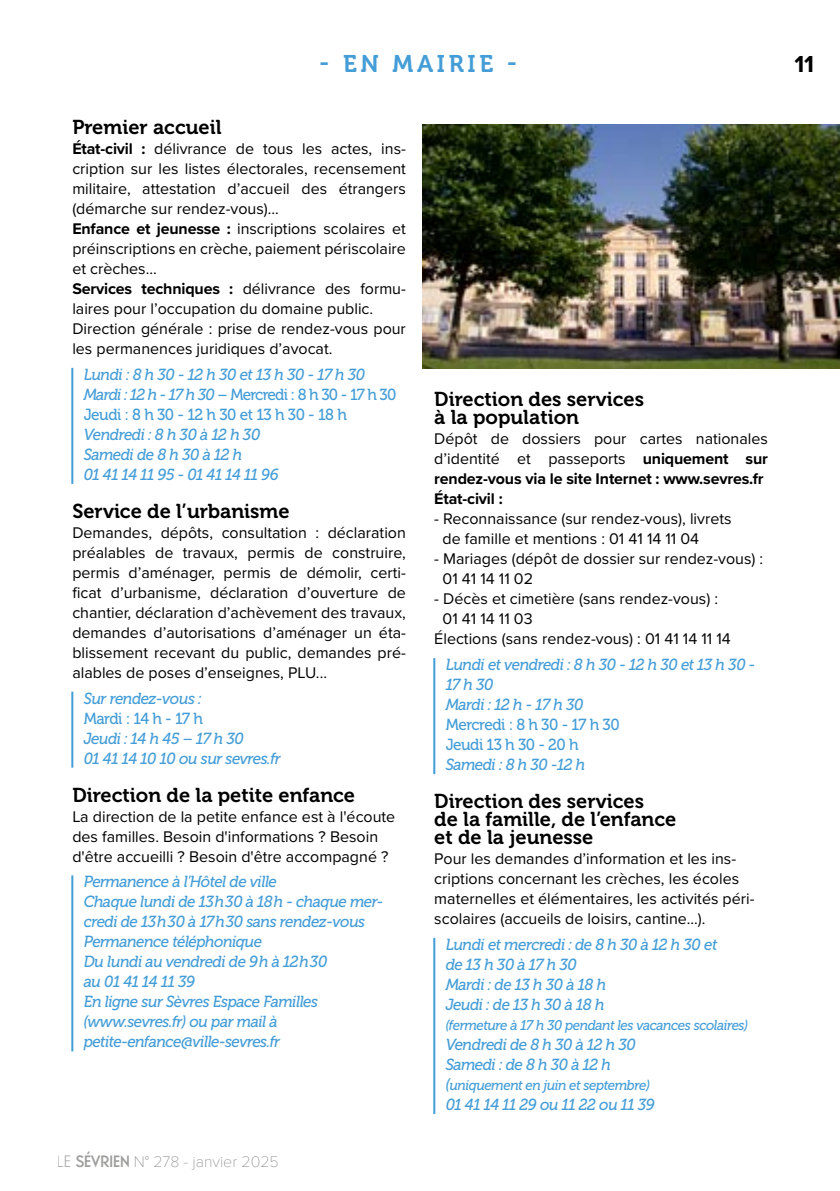
<style>
.page{position:relative;width:840px;height:1191px;background:#fff}
.page>*{position:absolute;margin:0;border:0;box-sizing:border-box;transform-origin:0 0}
.t1{font:24px "Museo 700";letter-spacing:.15em;color:#449dd7}
.t2{font:700 24px "Proxima Nova";color:#000}
.t3{font:20px/18px "Museo 700";color:#000}
.t4{font:16px/20px "Proxima Nova";color:#000}
.t5{font:italic 16px/20px "Museo 500";letter-spacing:-.03em;color:#449dd7;scale:.96 1}
.t6{font:16px/20px "Museo 500";letter-spacing:-.03em;color:#449dd7;scale:.96 1}
.t7{font:700 16px/20px "Proxima Nova";letter-spacing:-.01em;color:#000}
.t8{font:100 16px "Proxima Nova T";color:#858584}
.t9{font:italic 14px "Museo 500";letter-spacing:-.03em;color:#449dd7;scale:.96 1}
.s1{font-weight:700}
.s2{font-style:italic}
.s3{font-family:"Guildford Pro";font-weight:300;color:#9d9d9c}
.s4{font-family:"Guildford Pro";font-weight:500;color:#9d9d9c}
.s5{font-weight:400}
.s6{font-size:16px}
</style>
<div class="page">
<hr style="left:71px;top:368px;width:2px;height:116px;background:#449dd7">
<hr style="left:71px;top:691px;width:2px;height:76px;background:#449dd7">
<hr style="left:71px;top:875px;width:2px;height:176px;background:#449dd7">
<hr style="left:433px;top:658px;width:2px;height:116px;background:#449dd7">
<hr style="left:433px;top:938px;width:2px;height:176px;background:#449dd7">
<img style="left:422px;top:125px;width:417px;height:244px">
<h1 class="t1" style="left:319px;top:50px;width:199px">- EN MAIRIE -</h1>
<p class="t3" style="left:72px;top:118px;width:151px">Premier accueil</p>
<p class="t4" style="left:72px;top:138px;width:335px"><span class="s1">État-civil :</span> délivrance de tous les actes, ins&shy;cription sur les listes électorales, recensement militaire, attestation d’accueil des étrangers (démarche sur rendez-vous)…<br><span class="s1">Enfance et jeunesse :</span> inscriptions scolaires et préinscriptions en crèche, paiement périscolaire et crèches…<br><span class="s1">Services techniques :</span> délivrance des formu&shy;laires pour l’occupation du domaine public.<br>Direction générale : prise de rendez-vous pour les permanences juridiques d’avocat.</p>
<p class="t6" style="left:84px;top:364px;width:327px"><span class="s2">Lundi : 8 h 30 - 12 h 30 et 13 h 30 - 17 h 30<br>Mardi : 12 h - 17 h 30 –</span> Mercredi : 8 h 30 - 17 h 30<br>Jeudi : 8 h 30 - 12 h 30 et 13 h 30 - 18 h</p>
<p class="t5" style="left:84px;top:424px;width:204px">Vendredi : 8 h 30 à 12 h 30<br>Samedi de 8 h 30 à 12 h<br>01 41 14 11 95 - 01 41 14 11 96</p>
<p class="t3" style="left:72px;top:502px;width:219px">Service de l’urbanisme</p>
<p class="t4" style="left:72px;top:522px;width:335px;text-align:justify">Demandes, dépôts, consultation : déclaration préalables de travaux, permis de construire, permis d’aménager, permis de démolir, certi&shy;ficat d’urbanisme, déclaration d’ouverture de chantier, déclaration d’achèvement des travaux, demandes d’autorisations d’aménager un éta&shy;blissement recevant du public, demandes pré&shy;alables de poses d’enseignes, PLU...</p>
<p class="t5" style="left:84px;top:688px;width:124px">Sur rendez-vous :</p>
<p class="t6" style="left:84px;top:708px;width:126px">Mardi : 14 h - 17 h</p>
<p class="t5" style="left:84px;top:728px;width:206px">Jeudi : 14 h 45 – 17 h 30<br>01 41 14 10 10 ou sur sevres.fr</p>
<p class="t3" style="left:72px;top:786px;width:284px">Direction de la petite enfance</p>
<p class="t4" style="left:72px;top:805px;width:324px">La direction de la petite enfance est à l'écoute des familles. Besoin d'informations ? Besoin d'être accueilli ? Besoin d'être accompagné ?</p>
<p class="t5" style="left:84px;top:872px;width:313px">Permanence à l'Hôtel de ville<br>Chaque lundi de 13h30 à 18h - chaque mer&shy;credi de 13h30 à 17h30 sans rendez-vous<br>Permanence téléphonique<br>Du lundi au vendredi de 9h à 12h30<br>au 01 41 14 11 39<br>En ligne sur Sèvres Espace Familles (www.sevres.fr) ou par mail à petite-enfance@ville-sevres.fr</p>
<p class="t8" style="left:57px;top:1149px;width:223px"><span class="s3">LE</span> <span class="s4">SÉVRIEN</span> N° 278 - janvier 2025</p>
<p class="t3" style="left:434px;top:391px;width:211px">Direction des services à la population</p>
<p class="t7" style="left:434px;top:428px;width:335px"><span class="s5">Dépôt de dossiers pour cartes nationales d’identité et passeports</span> uniquement sur rendez-vous via le site Internet : www.sevres.fr État-civil :</p>
<p class="t4" style="left:442px;top:508px;width:290px;text-indent:-8px">- Reconnaissance (sur rendez-vous), livrets de famille et mentions : 01 41 14 11 04</p>
<p class="t4" style="left:442px;top:548px;width:322px;text-indent:-8px">- Mariages (dépôt de dossier sur rendez-vous) :<br>01 41 14 11 02</p>
<p class="t4" style="left:434px;top:588px;width:285px">- Décès et cimetière (sans rendez-vous) :</p>
<p class="t4" style="left:442px;top:608px;width:91px">01 41 14 11 03</p>
<p class="t4" style="left:434px;top:628px;width:298px">Élections (sans rendez-vous) : 01 41 14 11 14</p>
<p class="t5" style="left:445px;top:654px;width:324px">Lundi et vendredi : 8 h 30 - 12 h 30 et 13 h 30 -<br>17 h 30<br>Mardi : 12 h - 17 h 30</p>
<p class="t6" style="left:445px;top:715px;width:183px">Mercredi : 8 h 30 - 17 h 30<br>Jeudi 13 h 30 - 20 h</p>
<p class="t5" style="left:445px;top:754px;width:147px">Samedi : 8 h 30 -12 h</p>
<p class="t3" style="left:434px;top:792px;width:243px">Direction des services<br>de la famille, de l’enfance et de la jeunesse</p>
<p class="t4" style="left:434px;top:848px;width:321px">Pour les demandes d’information et les ins&shy;criptions concernant les crèches, les écoles maternelles et élémentaires, les activités péri&shy;scolaires (accueils de loisirs, cantine...).</p>
<p class="t5" style="left:445px;top:934px;width:284px">Lundi et mercredi : de 8 h 30 à 12 h 30 et de 13 h 30 à 17 h 30<br>Mardi : de 13 h 30 à 18 h<br>Jeudi : de 13 h 30 à 18 h</p>
<p class="t9" style="left:445px;top:1017px;width:316px">(fermeture à 17 h 30 pendant les vacances scolaires)</p>
<p class="t5" style="left:445px;top:1034px;width:200px">Vendredi de 8 h 30 à 12 h 30<br>Samedi : de 8 h 30 à 12 h</p>
<p class="t9" style="left:445px;top:1077px;width:214px"><span class="s6">(</span>uniquement en juin et septembre)</p>
<p class="t5" style="left:445px;top:1094px;width:219px">01 41 14 11 29 ou 11 22 ou 11 39</p>
<h1 class="t2" style="left:793px;top:46px;width:21px">11</h1>
</div>
